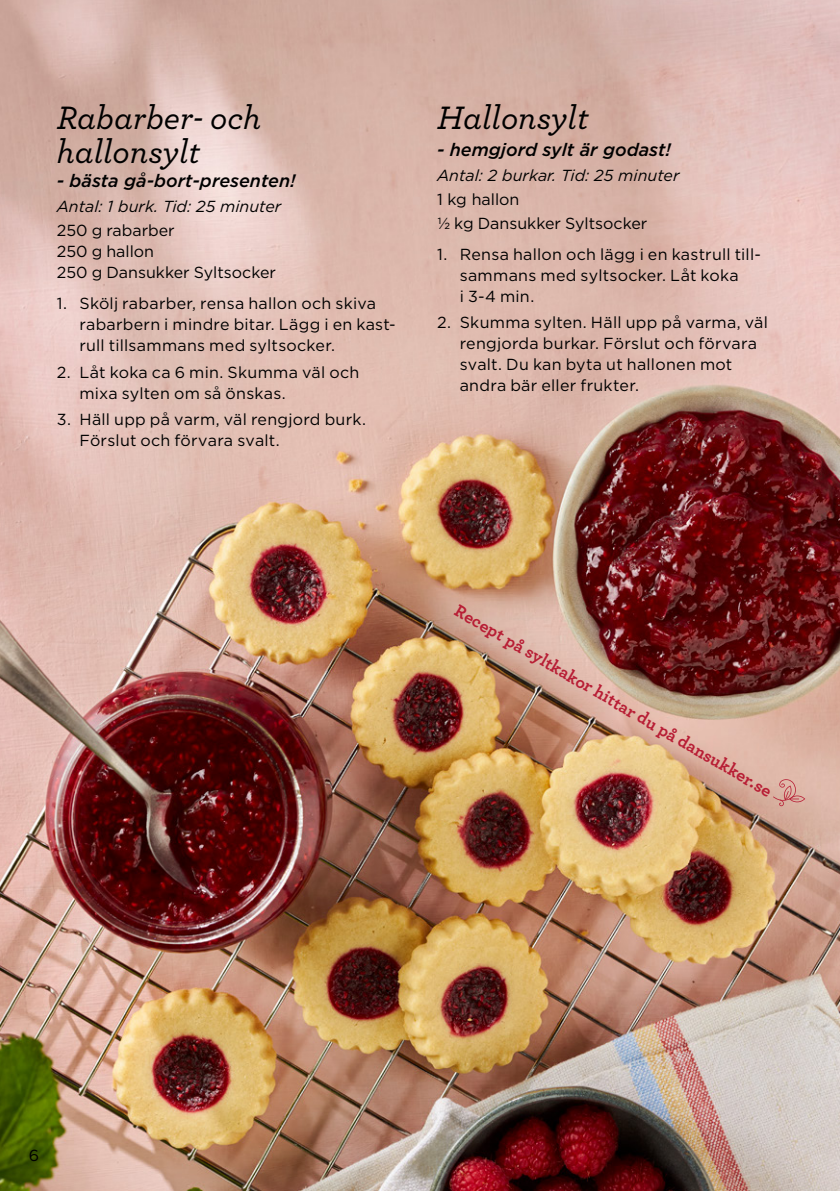
<style>
.page{position:relative;width:840px;height:1191px;background:#fff}
.page>*{position:absolute;margin:0;border:0;box-sizing:border-box;transform-origin:0 0}
.t1{font:italic 500 34px/34px "Archer";color:#000}
.t2{font:italic 500 18px "Gotham";color:#000}
.t3{font:700 18px "Archer";color:#b81e35}
.t4{font:16px/21px "Gotham";letter-spacing:.015em;color:#000}
.t5{font:italic 16px "Gotham";color:#000}
</style>
<div class="page">
<img style="left:0;top:0;width:839px;height:1191px">
<svg style="left:772px;top:779px;width:32px;height:27px"></svg>
<h1 class="t1" style="left:57px;top:99px;width:206px">Rabarber- och hallonsylt</h1>
<p class="t2" style="left:57px;top:169px;width:240px">- bästa gå-bort-presenten!</p>
<p class="t5" style="left:57px;top:196px;width:226px">Antal: 1 burk. Tid: 25 minuter</p>
<p class="t4" style="left:57px;top:219px;width:221px">250 g rabarber<br>250 g hallon<br>250 g Dansukker Syltsocker</p>
<p class="t4" style="left:79px;top:292px;width:317px;text-indent:-23px">1. Skölj rabarber, rensa hallon och skiva rabarbern i mindre bitar. Lägg i en kast&shy;rull tillsammans med syltsocker.</p>
<p class="t4" style="left:79px;top:361px;width:281px;text-indent:-23px">2. Låt koka ca 6 min. Skumma väl och mixa sylten om så önskas.</p>
<p class="t4" style="left:79px;top:409px;width:288px;text-indent:-23px">3. Häll upp på varm, väl rengjord burk.<br>Förslut och förvara svalt.</p>
<h1 class="t1" style="left:437px;top:99px;width:153px">Hallonsylt</h1>
<p class="t2" style="left:437px;top:138px;width:235px">- hemgjord sylt är godast!</p>
<p class="t5" style="left:437px;top:165px;width:244px">Antal: 2 burkar. Tid: 25 minuter</p>
<p class="t4" style="left:437px;top:187px;width:212px;line-height:23.8px">1 kg hallon<br>1/2 kg Dansukker Syltsocker</p>
<p class="t4" style="left:459px;top:243px;width:302px;text-indent:-23px">1. Rensa hallon och lägg i en kastrull till&shy;sammans med syltsocker. Låt koka<br>i 3-4 min.</p>
<p class="t4" style="left:459px;top:312px;width:309px;text-indent:-23px">2. Skumma sylten. Häll upp på varma, väl rengjorda burkar. Förslut och förvara svalt. Du kan byta ut hallonen mot andra bär eller frukter.</p>
<p class="t3" style="left:462px;top:597px;width:365px;rotate:30deg">Recept på syltkakor hittar du på dansukker.se</p>
<p class="t4" style="left:29px;top:1144px;width:12px">6</p>
</div>
